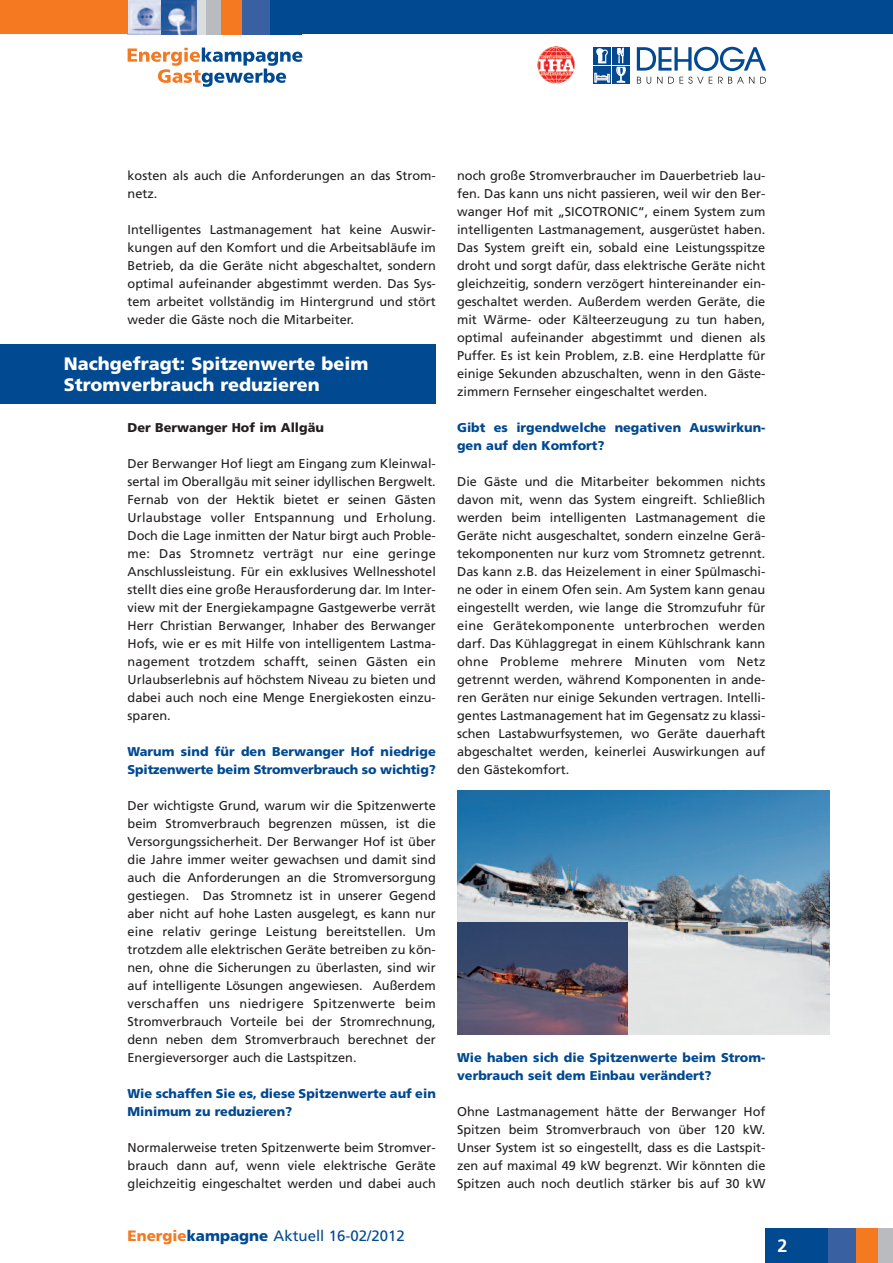
<style>
.page{position:relative;width:893px;height:1263px;background:#fff}
.page>*{position:absolute;margin:0;border:0;box-sizing:border-box;transform-origin:0 0}
.t1{font:900 18px/21px "Frutiger";color:#fff}
.t2{font:700 18px "Frutiger";color:#fff}
.t3{font:15px "Frutiger";color:#014990}
.t4{font:12.75px/18px "Frutiger";color:#231f20;text-align:justify}
.t5{font:900 12.75px/18px "Frutiger";color:#014990}
.t6{font:900 12.75px "Frutiger";color:#231f20}
.s1{font-weight:900;color:#f47921}
.s2{font-weight:900}
</style>
<div class="page">
<div style="left:593px;top:47px;width:18px;height:18px;background:#014990"></div>
<div style="left:612px;top:47px;width:18px;height:18px;background:#014990"></div>
<div style="left:593px;top:66px;width:18px;height:18px;background:#014990"></div>
<svg style="left:594px;top:73px;width:16px;height:10px"></svg>
<div style="left:612px;top:66px;width:18px;height:18px;background:#014990"></div>
<svg style="left:596px;top:48px;width:12px;height:16px"></svg>
<svg style="left:616px;top:48px;width:10px;height:35px"></svg>
<svg style="left:637px;top:47px;width:129px;height:24px"></svg>
<svg style="left:637px;top:77px;width:4px;height:7px"></svg>
<svg style="left:647px;top:77px;width:4px;height:7px"></svg>
<svg style="left:657px;top:77px;width:5px;height:7px"></svg>
<svg style="left:668px;top:77px;width:44px;height:7px"></svg>
<svg style="left:718px;top:77px;width:36px;height:7px"></svg>
<svg style="left:760px;top:77px;width:6px;height:7px"></svg>
<img style="left:537px;top:46px;width:38px;height:38px">
<img style="left:128px;top:0;width:34px;height:34px">
<img style="left:162px;top:0;width:35px;height:34px">
<div style="left:202px;top:0;width:99px;height:34px;background:#014990"></div>
<div style="left:197px;top:0;width:10px;height:34px;background:#d9dddf"></div>
<div style="left:206px;top:0;width:15px;height:34px;background:#babbbe"></div>
<div style="left:221px;top:0;width:22px;height:34px;background:#f47921"></div>
<div style="left:242px;top:0;width:28px;height:34px;background:#3961a1"></div>
<svg style="left:128px;top:48px;width:174px;height:39px"></svg>
<div style="left:0;top:0;width:128px;height:34px;background:#f47921"></div>
<div style="left:300px;top:0;width:593px;height:34px;background:#014990"></div>
<div style="left:797px;top:1229px;width:96px;height:34px;background:#014990"></div>
<hr style="left:892px;top:1229px;width:1px;height:34px;background:#d9dddf">
<div style="left:878px;top:1229px;width:14px;height:34px;background:#babbbe"></div>
<div style="left:856px;top:1229px;width:22px;height:34px;background:#f47921"></div>
<div style="left:829px;top:1229px;width:27px;height:34px;background:#3961a1"></div>
<div style="left:765px;top:1229px;width:34px;height:34px;background:#014990"></div>
<div style="left:0;top:344px;width:436px;height:60px;background:#014990"></div>
<img style="left:457px;top:790px;width:372px;height:244px">
<img style="left:457px;top:923px;width:170px;height:111px">
<p class="t4" style="left:128px;top:167px;width:310px">kosten als auch die Anforderungen an das Strom&shy;netz.</p>
<p class="t4" style="left:128px;top:221px;width:310px">Intelligentes Lastmanagement hat keine Auswir&shy;kungen auf den Komfort und die Arbeitsabläufe im Betrieb, da die Geräte nicht abgeschaltet, sondern optimal aufeinander abgestimmt werden. Das Sys&shy;tem arbeitet vollständig im Hintergrund und stört weder die Gäste noch die Mitarbeiter.</p>
<h1 class="t1" style="left:64px;top:355px;width:306px">Nachgefragt: Spitzenwerte beim<br>Stromverbrauch reduzieren</h1>
<p class="t6" style="left:128px;top:422px;width:198px">Der Berwanger Hof im Allgäu</p>
<p class="t4" style="left:128px;top:455px;width:310px">Der Berwanger Hof liegt am Eingang zum Kleinwal&shy;sertal im Oberallgäu mit seiner idyllischen Bergwelt.<br>Fernab von der Hektik bietet er seinen Gästen Urlaubstage voller Entspannung und Erholung.<br>Doch die Lage inmitten der Natur birgt auch Proble&shy;me: Das Stromnetz verträgt nur eine geringe Anschlussleistung. Für ein exklusives Wellnesshotel stellt dies eine große Herausforderung dar. Im Inter&shy;view mit der Energiekampagne Gastgewerbe verrät Herr Christian Berwanger, Inhaber des Berwanger Hofs, wie er es mit Hilfe von intelligentem Lastma&shy;nagement trotzdem schafft, seinen Gästen ein Urlaubserlebnis auf höchstem Niveau zu bieten und dabei auch noch eine Menge Energiekosten einzu&shy;sparen.</p>
<p class="t5" style="left:128px;top:743px;width:310px">Warum sind für den Berwanger Hof niedrige<br>Spitzenwerte beim Stromverbrauch so wichtig?</p>
<p class="t4" style="left:127px;top:797px;width:310px">Der wichtigste Grund, warum wir die Spitzenwerte beim Stromverbrauch begrenzen müssen, ist die Versorgungssicherheit. Der Berwanger Hof ist über die Jahre immer weiter gewachsen und damit sind auch die Anforderungen an die Stromversorgung gestiegen. Das Stromnetz ist in unserer Gegend aber nicht auf hohe Lasten ausgelegt, es kann nur eine relativ geringe Leistung bereitstellen. Um trotzdem alle elektrischen Geräte betreiben zu kön&shy;nen, ohne die Sicherungen zu überlasten, sind wir auf intelligente Lösungen angewiesen. Außerdem verschaffen uns niedrigere Spitzenwerte beim Stromverbrauch Vorteile bei der Stromrechnung, denn neben dem Stromverbrauch berechnet der Energieversorger auch die Lastspitzen.</p>
<p class="t5" style="left:128px;top:1085px;width:310px">Wie schaffen Sie es, diese Spitzenwerte auf ein<br>Minimum zu reduzieren?</p>
<p class="t4" style="left:128px;top:1139px;width:310px">Normalerweise treten Spitzenwerte beim Stromver&shy;brauch dann auf, wenn viele elektrische Geräte gleichzeitig eingeschaltet werden und dabei auch</p>
<p class="t3" style="left:128px;top:1229px;width:279px"><span class="s1">Energie</span><span class="s2">kampagne</span> Aktuell 16-02/2012</p>
<p class="t4" style="left:457px;top:167px;width:310px">noch große Stromverbraucher im Dauerbetrieb lau&shy;fen. Das kann uns nicht passieren, weil wir den Ber&shy;wanger Hof mit „SICOTRONIC“, einem System zum intelligenten Lastmanagement, ausgerüstet haben.<br>Das System greift ein, sobald eine Leistungsspitze droht und sorgt dafür, dass elektrische Geräte nicht gleichzeitig, sondern verzögert hintereinander ein&shy;geschaltet werden. Außerdem werden Geräte, die mit Wärme- oder Kälteerzeugung zu tun haben, optimal aufeinander abgestimmt und dienen als Puffer. Es ist kein Problem, z.B. eine Herdplatte für einige Sekunden abzuschalten, wenn in den Gäste&shy;zimmern Fernseher eingeschaltet werden.</p>
<p class="t5" style="left:457px;top:419px;width:310px">Gibt es irgendwelche negativen Auswirkun&shy;gen auf den Komfort?</p>
<p class="t4" style="left:457px;top:473px;width:310px">Die Gäste und die Mitarbeiter bekommen nichts davon mit, wenn das System eingreift. Schließlich werden beim intelligenten Lastmanagement die Geräte nicht ausgeschaltet, sondern einzelne Gerä&shy;tekomponenten nur kurz vom Stromnetz getrennt.<br>Das kann z.B. das Heizelement in einer Spülmaschi&shy;ne oder in einem Ofen sein. Am System kann genau eingestellt werden, wie lange die Stromzufuhr für eine Gerätekomponente unterbrochen werden darf. Das Kühlaggregat in einem Kühlschrank kann ohne Probleme mehrere Minuten vom Netz getrennt werden, während Komponenten in ande&shy;ren Geräten nur einige Sekunden vertragen. Intelli&shy;gentes Lastmanagement hat im Gegensatz zu klassi&shy;schen Lastabwurfsystemen, wo Geräte dauerhaft abgeschaltet werden, keinerlei Auswirkungen auf den Gästekomfort.</p>
<p class="t5" style="left:457px;top:1049px;width:310px">Wie haben sich die Spitzenwerte beim Strom&shy;verbrauch seit dem Einbau verändert?</p>
<p class="t4" style="left:457px;top:1103px;width:310px">Ohne Lastmanagement hätte der Berwanger Hof Spitzen beim Stromverbrauch von über 120 kW.<br>Unser System ist so eingestellt, dass es die Lastspit&shy;zen auf maximal 49 kW begrenzt. Wir könnten die Spitzen auch noch deutlich stärker bis auf 30 kW</p>
<h1 class="t2" style="left:777px;top:1238px;width:12px">2</h1>
</div>
